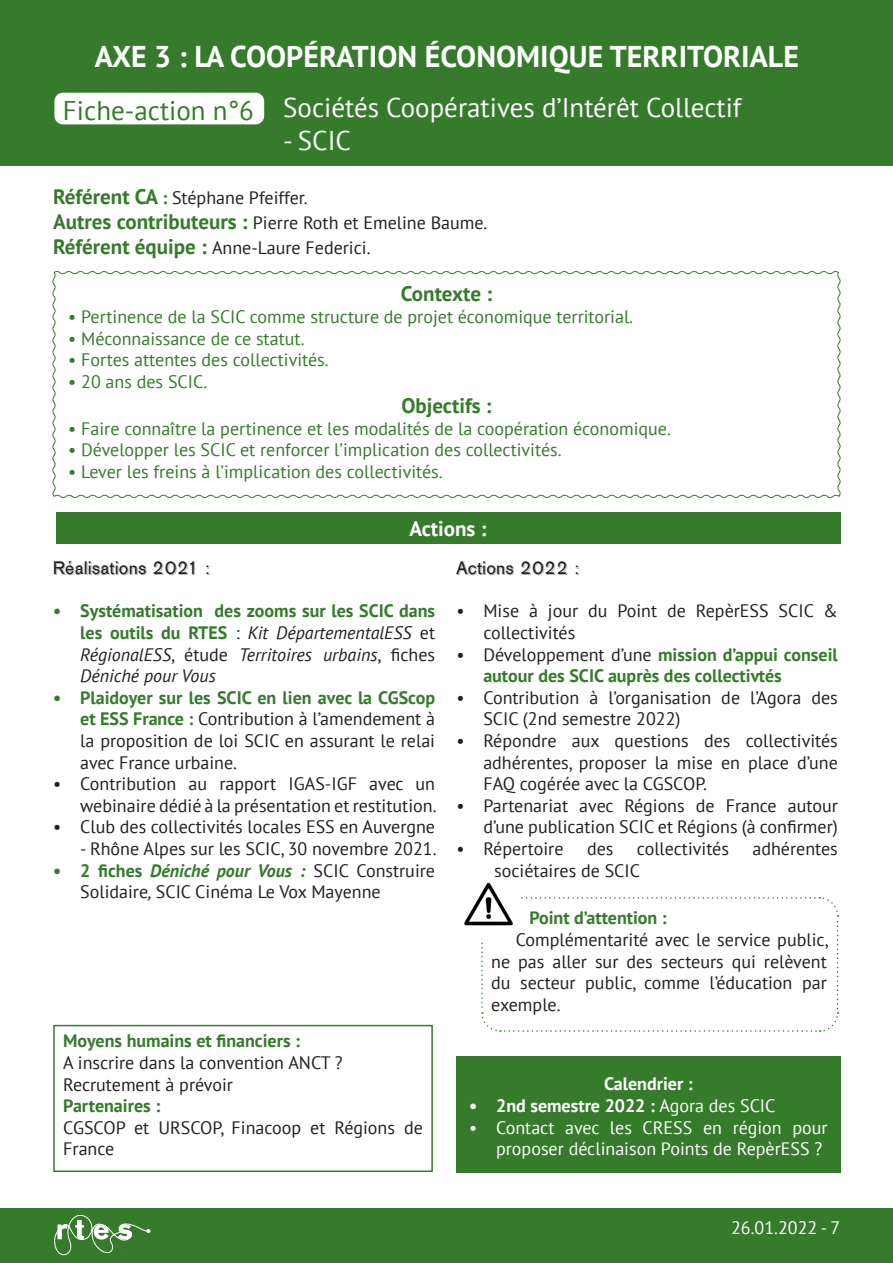
<style>
.page{position:relative;width:893px;height:1263px;background:#fff}
.page>*{position:absolute;margin:0;border:0;box-sizing:border-box;transform-origin:0 0}
.t1{font:700 30px "PT Sans";color:#fff}
.t2{font:27px "PT Sans";color:#fff}
.t3{font:27px "PT Sans";color:#357b2b}
.t4{font:700 21px "PT Sans";color:#357b2b}
.t5{font:700 21px "PT Sans";color:#fff}
.t6{font:18px/21.6px "PT Sans";color:#231f20}
.t7{font:18px "PT Sans";color:#357b2b}
.t8{font:italic 18px/21.6px "PT Sans";color:#231f20;text-align:justify}
.t9{font:700 18px/21.6px "PT Sans";color:#357b2b}
.t10{font:18px/21.6px "PT Sans";color:#fff}
.t11{font:700 18px "PT Sans";color:#fff}
.t12{font:18px "AG Old Face Shaded";color:#231f20}
.s1{font-weight:700;font-size:21px;color:#357b2b}
.s2{font-weight:700;color:#357b2b}
.s3{font-weight:700;font-style:normal;color:#357b2b}
.s4{font-style:normal}
.s5{font-weight:700;font-style:italic;color:#357b2b}
.s6{font-style:italic}
.s7{font-weight:400;color:#231f20}
.s8{font-weight:400}
</style>
<div class="page">
<div style="left:0;top:0;width:893px;height:166px;background:#357b2b"></div>
<div style="left:54px;top:93px;width:210px;height:31px;background:#fff;border-radius:9px"></div>
<div style="left:53px;top:1025px;width:380px;height:147px;border:2px solid #357b2b"></div>
<div style="left:0;top:1209px;width:893px;height:54px;background:#357b2b"></div>
<svg style="left:54px;top:1215px;width:96px;height:40px"></svg>
<div style="left:56px;top:512px;width:784px;height:32px;background:#357b2b"></div>
<svg style="left:481px;top:897px;width:358px;height:135px"></svg>
<img style="left:456px;top:876px;width:65px;height:65px;border-radius:32px">
<div style="left:456px;top:1056px;width:384px;height:117px;background:#357b2b"></div>
<svg style="left:52px;top:271px;width:789px;height:227px"></svg>
<p class="t1" style="left:95px;top:36px;width:706px">AXE 3 : LA COOPÉRATION ÉCONOMIQUE TERRITORIALE</p>
<p class="t3" style="left:63px;top:93px;width:192px">Fiche-action n°6</p>
<p class="t2" style="left:283px;top:90px;width:460px">Sociétés Coopératives d’Intérêt Collectif</p>
<p class="t2" style="left:283px;top:123px;width:69px">- SCIC</p>
<p class="t6" style="left:53px;top:186px;width:256px"><span class="s1">Référent CA</span> <span class="s2">:</span> Stéphane Pfeiffer.</p>
<p class="t6" style="left:53px;top:211px;width:436px"><span class="s1">Autres contributeurs :</span> Pierre Roth et Emeline Baume.</p>
<p class="t6" style="left:53px;top:237px;width:319px"><span class="s1">Référent équipe :</span> Anne-Laure Federici.</p>
<p class="t4" style="left:401px;top:280px;width:93px">Contexte :</p>
<p class="t7" style="left:68px;top:305px;width:566px">• Pertinence de la SCIC comme structure de projet économique territorial.</p>
<p class="t7" style="left:68px;top:327px;width:238px">• Méconnaissance de ce statut.</p>
<p class="t7" style="left:68px;top:348px;width:262px">• Fortes attentes des collectivités.</p>
<p class="t7" style="left:68px;top:370px;width:140px">• 20 ans des SCIC.</p>
<p class="t4" style="left:401px;top:392px;width:92px">Objectifs :</p>
<p class="t7" style="left:68px;top:417px;width:604px">• Faire connaître la pertinence et les modalités de la coopération économique.</p>
<p class="t7" style="left:68px;top:438px;width:495px">• Développer les SCIC et renforcer l’implication des collectivités.</p>
<p class="t7" style="left:68px;top:460px;width:376px">• Lever les freins à l’implication des collectivités.</p>
<p class="t5" style="left:409px;top:514px;width:78px">Actions :</p>
<p class="t12" style="left:53px;top:557px;width:159px">Réalisations 2021 :</p>
<p class="t8" style="left:80px;top:600px;width:356px;text-indent:-27px"><span class="s3">• Systématisation des zooms sur les SCIC dans les outils du RTES</span> <span class="s4">:</span> Kit DépartementalESS <span class="s4">et </span>RégionalESS<span class="s4">, étude</span> Territoires urbains<span class="s4">, fiches </span>Déniché pour Vous</p>
<p class="t6" style="left:80px;top:686px;width:356px;text-align:justify;text-indent:-27px"><span class="s2">• Plaidoyer sur les SCIC en lien avec la CGScop et ESS France :</span> Contribution à l’amendement à la proposition de loi SCIC en assurant le relai avec France urbaine.</p>
<p class="t6" style="left:53px;top:772px;width:385px;text-align:right">• Contribution au rapport IGAS-IGF avec un webinaire dédié à la présentation et restitution.</p>
<p class="t6" style="left:53px;top:816px;width:383px">• Club des collectivités locales ESS en Auvergne</p>
<p class="t6" style="left:80px;top:837px;width:358px">- Rhône Alpes sur les SCIC, 30 novembre 2021.</p>
<p class="t6" style="left:80px;top:859px;width:356px;text-indent:-27px"><span class="s2">• 2 fiches</span> <span class="s5">Déniché pour Vous :</span> SCIC Construire<br>Solidaire<span class="s6">,</span> SCIC Cinéma Le Vox Mayenne</p>
<p class="t9" style="left:63px;top:1030px;width:238px">Moyens humains et financiers :</p>
<p class="t6" style="left:63px;top:1051px;width:281px">A inscrire dans la convention ANCT ?</p>
<p class="t6" style="left:63px;top:1073px;width:171px">Recrutement à prévoir</p>
<p class="t9" style="left:63px;top:1095px;width:98px">Partenaires :</p>
<p class="t6" style="left:63px;top:1116px;width:361px">CGSCOP et URSCOP, Finacoop et Régions de<br>France</p>
<p class="t12" style="left:456px;top:557px;width:125px">Actions 2022 :</p>
<p class="t6" style="left:483px;top:600px;width:356px;text-indent:-27px">• Mise à jour du Point de RepèrESS SCIC &amp; collectivités</p>
<p class="t9" style="left:483px;top:643px;width:356px;text-indent:-27px"><span class="s7">• Développement d’une</span> mission d’appui conseil autour des SCIC auprès des collectivtés</p>
<p class="t6" style="left:483px;top:686px;width:356px;text-indent:-27px">• Contribution à l’organisation de l’Agora des<br>SCIC (2nd semestre 2022)</p>
<p class="t6" style="left:483px;top:729px;width:356px;text-align:justify;text-indent:-27px">• Répondre aux questions des collectivités adhérentes, proposer la mise en place d’une FAQ cogérée avec la CGSCOP.</p>
<p class="t6" style="left:456px;top:794px;width:383px;text-align:right">• Partenariat avec Régions de France autour d’une publication SCIC et Régions (à confirmer)</p>
<p class="t6" style="left:456px;top:837px;width:109px">• Répertoire</p>
<p class="t6" style="left:587px;top:837px;width:28px">des</p>
<p class="t6" style="left:637px;top:837px;width:93px">collectivités</p>
<p class="t6" style="left:752px;top:837px;width:87px">adhérentes</p>
<p class="t6" style="left:494px;top:859px;width:147px">sociétaires de SCIC</p>
<p class="t9" style="left:529px;top:907px;width:139px">Point d’attention :</p>
<p class="t6" style="left:491px;top:928px;width:338px;text-align:justify;text-indent:24px">Complémentarité avec le service public, ne pas aller sur des secteurs qui relèvent du secteur public, comme l’éducation par exemple.</p>
<p class="t11" style="left:604px;top:1072px;width:90px">Calendrier :</p>
<p class="t11" style="left:469px;top:1094px;width:308px">• 2nd semestre 2022 : <span class="s8">Agora des SCIC</span></p>
<p class="t10" style="left:496px;top:1116px;width:333px;text-indent:-27px">• Contact avec les CRESS en région pour proposer déclinaison Points de RepèrESS ?</p>
<p class="t10" style="left:731px;top:1216px;width:111px">26.01.2022 - 7</p>
</div>
